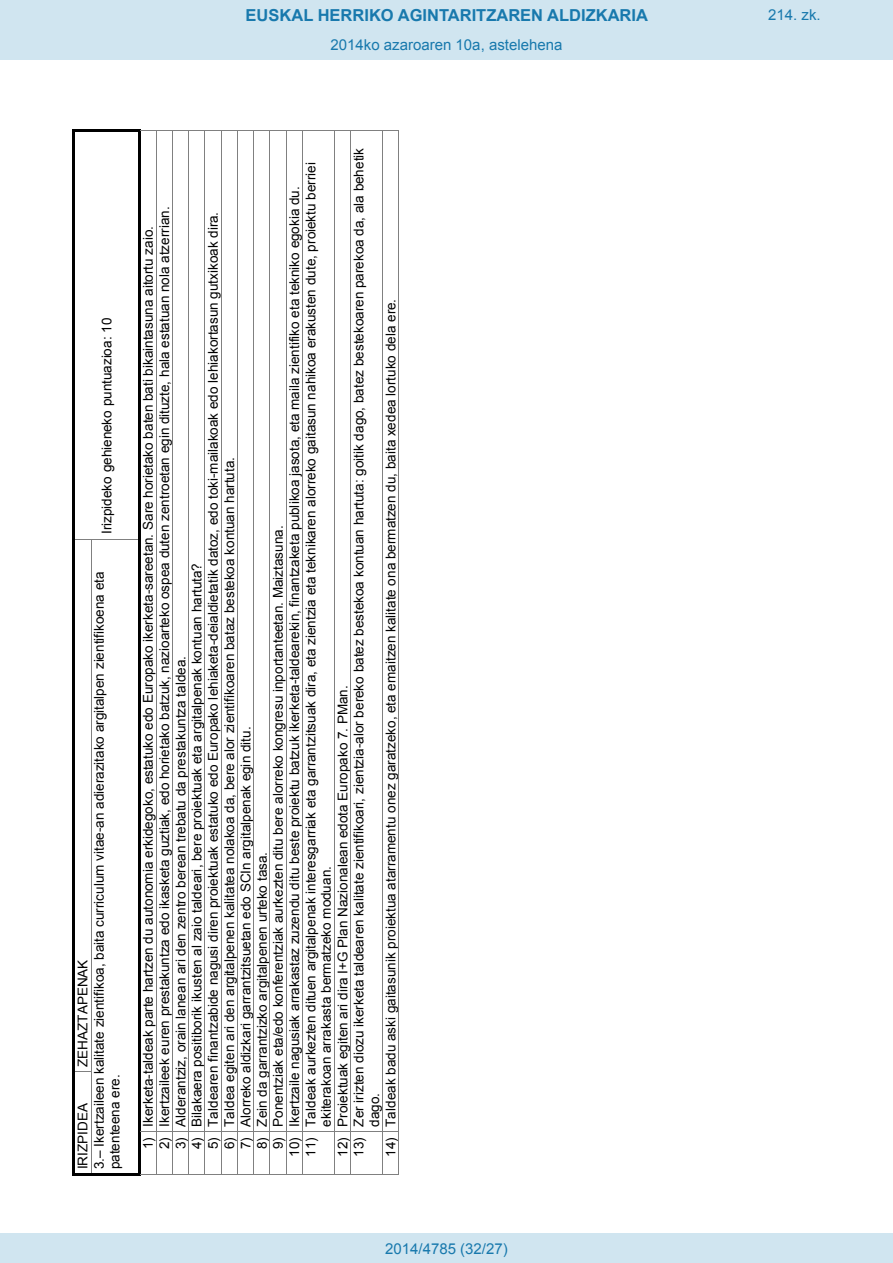
<style>
.page{position:relative;width:893px;height:1263px;background:#fff}
.page>*{position:absolute;margin:0;border:0;box-sizing:border-box;transform-origin:0 0}
.t1{font:700 16.5px "Arial";color:#1879ad}
.Paginacion_Centro{font:15px "Arial";color:#1879ad}
.t2{font:13.5px/15.5px "Arial";letter-spacing:.005em;color:#000}
</style>
<div class="page">
<hr style="left:73px;top:1072px;width:2px;height:101px;background:#000">
<hr style="left:73px;top:540px;width:2px;height:530px;background:#000">
<hr style="left:73px;top:132px;width:2px;height:406px;background:#000">
<hr style="left:75px;top:1173px;width:16px;height:3px;background:#000">
<hr style="left:91px;top:1072px;width:1px;height:101px;background:#808080">
<svg style="left:73px;top:1070px;width:19px;height:2px"></svg>
<hr style="left:91px;top:540px;width:1px;height:531px;background:#808080">
<svg style="left:73px;top:538px;width:18px;height:2px"></svg>
<svg style="left:73px;top:130px;width:18px;height:2px"></svg>
<hr style="left:91px;top:1173px;width:47px;height:3px;background:#000">
<hr style="left:91px;top:539px;width:47px;height:1px;background:#808080">
<hr style="left:91px;top:130px;width:47px;height:2px;background:#000">
<hr style="left:138px;top:1132px;width:2px;height:39px;background:#000">
<hr style="left:138px;top:540px;width:2px;height:590px;background:#000">
<hr style="left:138px;top:132px;width:2px;height:406px;background:#000">
<hr style="left:156px;top:1132px;width:1px;height:42px;background:#808080">
<hr style="left:156px;top:131px;width:1px;height:1000px;background:#808080">
<hr style="left:172px;top:1132px;width:1px;height:42px;background:#808080">
<hr style="left:172px;top:131px;width:1px;height:1000px;background:#808080">
<hr style="left:188px;top:1132px;width:1px;height:42px;background:#808080">
<hr style="left:188px;top:131px;width:1px;height:1000px;background:#808080">
<hr style="left:205px;top:1132px;width:1px;height:42px;background:#808080">
<hr style="left:205px;top:131px;width:1px;height:1000px;background:#808080">
<hr style="left:221px;top:1132px;width:1px;height:42px;background:#808080">
<hr style="left:221px;top:131px;width:1px;height:1000px;background:#808080">
<hr style="left:237px;top:1132px;width:1px;height:42px;background:#808080">
<hr style="left:237px;top:131px;width:1px;height:1000px;background:#808080">
<hr style="left:253px;top:1132px;width:1px;height:42px;background:#808080">
<hr style="left:253px;top:131px;width:1px;height:1000px;background:#808080">
<hr style="left:270px;top:1132px;width:1px;height:42px;background:#808080">
<hr style="left:270px;top:131px;width:1px;height:1000px;background:#808080">
<hr style="left:286px;top:1132px;width:1px;height:42px;background:#808080">
<hr style="left:286px;top:131px;width:1px;height:1000px;background:#808080">
<svg style="left:138px;top:1171px;width:165px;height:5px"></svg>
<hr style="left:302px;top:1132px;width:1px;height:42px;background:#808080">
<svg style="left:138px;top:1130px;width:165px;height:2px"></svg>
<hr style="left:302px;top:131px;width:1px;height:1000px;background:#808080">
<svg style="left:138px;top:130px;width:165px;height:2px"></svg>
<hr style="left:303px;top:1174px;width:31px;height:1px;background:#808080">
<hr style="left:303px;top:1131px;width:31px;height:1px;background:#808080">
<hr style="left:303px;top:130px;width:31px;height:1px;background:#808080">
<hr style="left:334px;top:1132px;width:1px;height:42px;background:#808080">
<hr style="left:334px;top:131px;width:1px;height:1000px;background:#808080">
<svg style="left:334px;top:1174px;width:17px;height:1px"></svg>
<hr style="left:350px;top:1132px;width:1px;height:42px;background:#808080">
<svg style="left:334px;top:1131px;width:17px;height:1px"></svg>
<hr style="left:350px;top:131px;width:1px;height:1000px;background:#808080">
<svg style="left:334px;top:130px;width:17px;height:1px"></svg>
<hr style="left:351px;top:1174px;width:31px;height:1px;background:#808080">
<hr style="left:351px;top:1131px;width:31px;height:1px;background:#808080">
<hr style="left:351px;top:130px;width:31px;height:1px;background:#808080">
<hr style="left:382px;top:1132px;width:1px;height:42px;background:#808080">
<hr style="left:382px;top:131px;width:1px;height:1000px;background:#808080">
<svg style="left:382px;top:1174px;width:17px;height:1px"></svg>
<hr style="left:398px;top:1132px;width:1px;height:42px;background:#808080">
<svg style="left:382px;top:1131px;width:17px;height:1px"></svg>
<hr style="left:398px;top:131px;width:1px;height:1000px;background:#808080">
<svg style="left:382px;top:130px;width:17px;height:1px"></svg>
<div style="left:0;top:0;width:893px;height:60px;background:#d0e5f0"></div>
<div style="left:0;top:1233px;width:893px;height:30px;background:#d0e5f0"></div>
<p class="t1" style="left:246px;top:4px;width:404px">EUSKAL HERRIKO AGINTARITZAREN ALDIZKARIA</p>
<p class="Paginacion_Centro" style="left:768px;top:5px;width:54px">214. zk.</p>
<p class="Paginacion_Centro" style="left:331px;top:35px;width:233px">2014ko azaroaren 10a, astelehena</p>
<p class="t2" style="left:99px;top:534px;width:218px;rotate:-90deg">Irizpideko gehieneko puntuazioa: 10</p>
<p class="t2" style="left:92px;top:1169px;width:599px;rotate:-90deg">3.– Ikertzaileen kalitate zientifikoa, baita curriculum vitae-an adierazitako argitalpen zientifikoena eta patenteena ere.</p>
<p class="t2" style="left:75px;top:1067px;width:109px;rotate:-90deg">ZEHAZTAPENAK</p>
<p class="t2" style="left:75px;top:1169px;width:68px;rotate:-90deg">IRIZPIDEA</p>
<p class="t2" style="left:351px;top:1127px;width:980px;text-indent:-30px;rotate:-90deg">13) Zer irizten diozu ikerketa taldearen kalitate zientifikoari, zientzia-alor bereko batez bestekoa kontuan hartuta: goitik dago, batez bestekoaren parekoa da, ala behetik dago.</p>
<p class="t2" style="left:303px;top:1127px;width:966px;text-indent:-30px;rotate:-90deg">11) Taldeak aurkezten dituen argitalpenak interesgarriak eta garrantzitsuak dira, eta zientzia eta teknikaren alorreko gaitasun nahikoa erakusten dute, proiektu berriei ekiterakoan arrakasta bermatzeko moduan.</p>
<p class="t2" style="left:287px;top:1156px;width:972px;rotate:-90deg">10) Ikertzaile nagusiak arrakastaz zuzendu ditu beste proiektu batzuk ikerketa-taldearekin, finantzaketa publikoa jasota, eta maila zientifiko eta tekniko egokia du.</p>
<p class="t2" style="left:157px;top:1149px;width:944px;rotate:-90deg">2) Ikertzaileek euren prestakuntza edo ikasketa guztiak, edo horietako batzuk, nazioarteko ospea duten zentroetan egin dituzte, hala estatuan nola atzerrian.</p>
<p class="t2" style="left:206px;top:1149px;width:939px;rotate:-90deg">5) Taldearen finantzabide nagusi diren proiektuak estatuko edo Europako lehiaketa-deialdietatik datoz, edo toki-mailakoak edo lehiakortasun gutxikoak dira.</p>
<p class="t2" style="left:140px;top:1149px;width:925px;rotate:-90deg">1) Ikerketa-taldeak parte hartzen du autonomia erkidegoko, estatuko edo Europako ikerketa-sareetan. Sare horietako baten bati bikaintasuna aitortu zaio.</p>
<p class="t2" style="left:383px;top:1156px;width:859px;rotate:-90deg">14) Taldeak badu aski gaitasunik proiektua atarramentu onez garatzeko, eta emaitzen kalitate ona bermatzen du, baita xedea lortuko dela ere.</p>
<p class="t2" style="left:222px;top:1149px;width:694px;rotate:-90deg">6) Taldea egiten ari den argitalpenen kalitatea nolakoa da, bere alor zientifikoaren bataz bestekoa kontuan hartuta.</p>
<p class="t2" style="left:271px;top:1149px;width:625px;rotate:-90deg">9) Ponentziak eta/edo konferentziak aurkezten ditu bere alorreko kongresu inportanteetan. Maiztasuna.</p>
<p class="t2" style="left:189px;top:1149px;width:588px;rotate:-90deg">4) Bilakaera positiborik ikusten al zaio taldeari, bere proiektuak eta argitalpenak kontuan hartuta?</p>
<p class="t2" style="left:173px;top:1149px;width:495px;rotate:-90deg">3) Alderantziz, orain lanean ari den zentro berean trebatu da prestakuntza taldea.</p>
<p class="t2" style="left:335px;top:1156px;width:473px;rotate:-90deg">12) Proiektuak egiten ari dira I+G Plan Nazionalean edota Europako 7. PMan.</p>
<p class="t2" style="left:238px;top:1149px;width:424px;rotate:-90deg">7) Alorreko aldizkari garrantzitsuetan edo SCIn argitalpenak egin ditu.</p>
<p class="t2" style="left:254px;top:1149px;width:299px;rotate:-90deg">8) Zein da garrantzizko argitalpenen urteko tasa.</p>
<p class="Paginacion_Centro" style="left:385px;top:1238px;width:124px">2014/4785 (32/27)</p>
</div>
